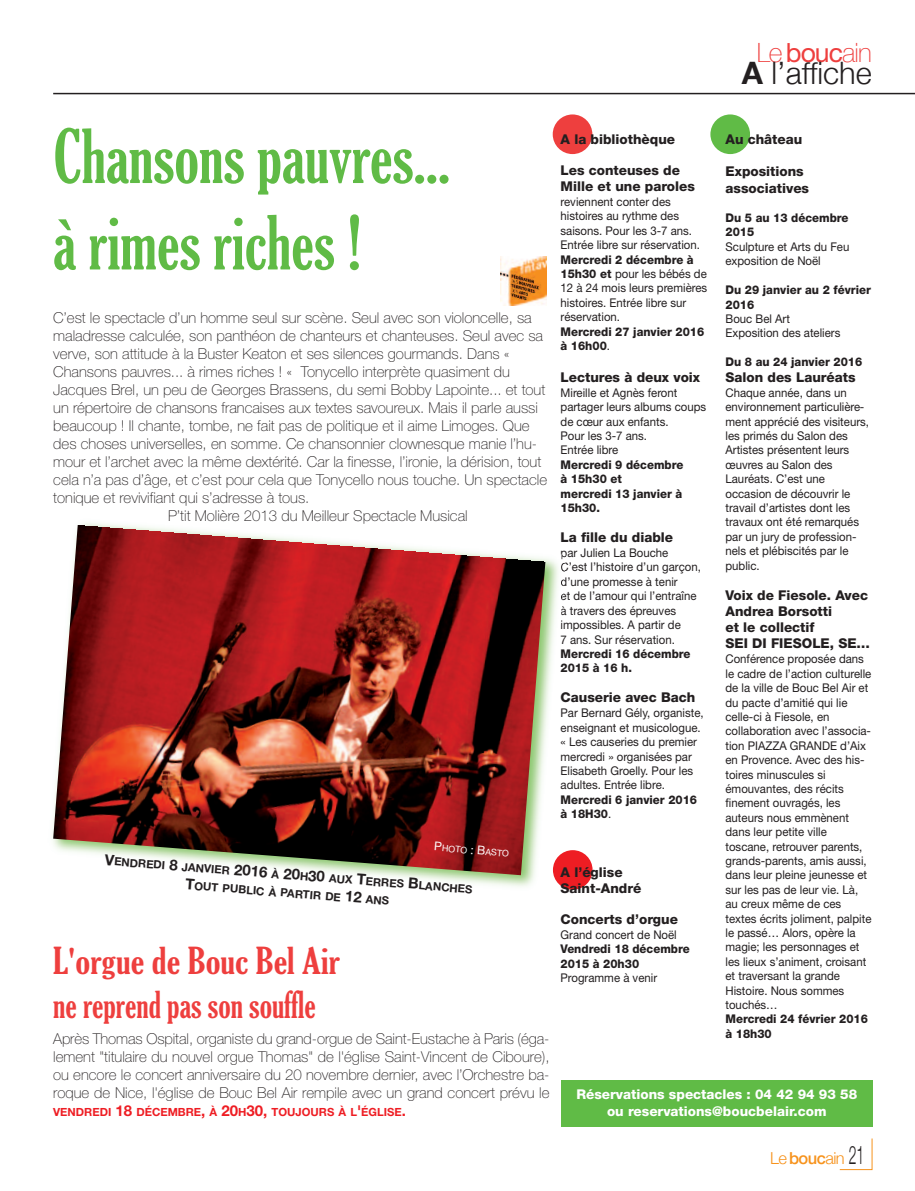
<style>
.page{position:relative;width:915px;height:1191px;background:#fff}
.page>*{position:absolute;margin:0;border:0;box-sizing:border-box;transform-origin:0 0}
.t1{font:extra-condensed 72px/86.4px "Gloucester";color:#60bb46}
.t2{font:extra-condensed 36px/43.2px "Gloucester";color:#ee3f3e;scale:1.2 1}
.t3{font:300 30.9px "Helvetica Neue";color:#231f20}
.t4{font:100 26.55px "Helvetica Neue";color:#ee3f3e}
.t5{font:300 16.5px "Helvetica Neue";color:#f7931d}
.t6{font:100 15px/18px "Helvetica Neue";color:#231f20;text-align:justify}
.t7{font:700 15px "Helvetica Neue";color:#231f20}
.t8{font:800 13.5px/16.2px "Helvetica Neue";color:#231f20}
.t9{font:800 13.5px/16.2px "Helvetica Neue";color:#fff;text-align:center}
.t10{font:12px/14.4px "Helvetica Neue";color:#231f20;scale:.95 1}
.t11{font:800 12px/14.4px "Helvetica Neue";color:#231f20;scale:.95 1}
.t12{font:700 11.25px "Helvetica Neue";color:#231f20}
.t13{font:700 11.25px "Helvetica Neue";color:#ee1d23}
.t14{font:9px "Helvetica Neue";color:#fff}
.s1{font-weight:400}
.s2{font-weight:700}
.s3{font-size:12px}
.s4{font-size:15px}
.s5{font-weight:800}
.s6{font-weight:500}
.s7{font-size:25.5px;color:#231f20}
</style>
<div class="page">
<hr style="left:53px;top:93px;width:861px;height:1px;background:#231f20">
<svg style="left:839px;top:1138px;width:33px;height:32px"></svg>
<div style="left:552px;top:114px;width:40px;height:40px;background:#ee3f3e;border-radius:50%"></div>
<div style="left:710px;top:114px;width:39px;height:40px;background:#60bb46;border-radius:50%"></div>
<div style="left:552px;top:850px;width:40px;height:39px;background:#ee1d23;border-radius:50%"></div>
<div style="left:561px;top:1080px;width:311px;height:47px;background:#60bb46"></div>
<img style="left:82px;top:523px;width:484px;height:366px">
<svg style="left:561px;top:554px;width:5px;height:17px"></svg>
<svg style="left:560px;top:578px;width:4px;height:37px"></svg>
<img style="left:53px;top:525px;width:492px;height:350px">
<img style="left:500px;top:256px;width:46px;height:49px">
<svg style="left:185px;top:878px;width:10px;height:11px"></svg>
<h3 class="t4" style="left:756px;top:36px;width:116px">Le <span class="s1">bouc</span>ain</h3>
<h3 class="t3" style="left:741px;top:54px;width:131px"><span class="s2">A</span> l’affiche</h3>
<h1 class="t1" style="left:53px;top:115px;width:398px">Chansons pauvres... à rimes riches !</h1>
<p class="t6" style="left:53px;top:310px;width:480px">C’est le spectacle d’un homme seul sur scène. Seul avec son violoncelle, sa</p>
<p class="t6" style="left:53px;top:328px;width:491px">maladresse calculée, son panthéon de chanteurs et chanteuses. Seul avec sa</p>
<p class="t6" style="left:53px;top:346px;width:458px">verve, son attitude à la Buster Keaton et ses silences gourmands. Dans «</p>
<p class="t6" style="left:53px;top:364px;width:458px">Chansons pauvres... à rimes riches ! « Tonycello interprète quasiment du</p>
<p class="t6" style="left:53px;top:382px;width:493px">Jacques Brel, un peu de Georges Brassens, du semi Bobby Lapointe... et tout</p>
<p class="t6" style="left:53px;top:400px;width:486px">un répertoire de chansons francaises aux textes savoureux. Mais il parle aussi</p>
<p class="t6" style="left:53px;top:418px;width:477px">beaucoup ! Il chante, tombe, ne fait pas de politique et il aime Limoges. Que</p>
<p class="t6" style="left:53px;top:436px;width:485px">des choses universelles, en somme. Ce chansonnier clownesque manie l’hu-</p>
<p class="t6" style="left:53px;top:454px;width:489px">mour et l’archet avec la même dextérité. Car la finesse, l’ironie, la dérision, tout</p>
<p class="t6" style="left:53px;top:472px;width:495px">cela n’a pas d’âge, et c’est pour cela que Tonycello nous touche. Un spectacle</p>
<p class="t6" style="left:53px;top:490px;width:258px">tonique et revivifiant qui s’adresse à tous.</p>
<p class="t6" style="left:168px;top:508px;width:301px">P’tit Molière 2013 du Meilleur Spectacle Musical</p>
<p class="t14" style="left:434px;top:842px;width:77px;rotate:5deg"><span class="s3">P</span>hoto <span class="s3">: B</span>aSto</p>
<p class="t12" style="left:105px;top:857px;width:127px;rotate:4deg"><span class="s4">V</span>ENDREDI <span class="s4">8</span> JANVIER</p>
<p class="t12" style="left:195px;top:882px;width:197px;rotate:4deg">OUT PUBLIC À PARTIR DE <span class="s4">12</span> ANS</p>
<p class="t7" style="left:234px;top:864px;width:35px;rotate:4deg">2016</p>
<p class="t12" style="left:271px;top:870px;width:203px;rotate:4deg">À <span class="s4">20</span>H<span class="s4">30</span> AUX <span class="s4">T</span>ERRES <span class="s4">B</span>LANCHES</p>
<h2 class="t2" style="left:53px;top:940px;width:240px">L'orgue de Bouc Bel Air ne reprend pas son souffle</h2>
<p class="t6" style="left:53px;top:1030px;width:497px">Après Thomas Ospital, organiste du grand-orgue de Saint-Eustache à Paris (éga&shy;lement "titulaire du nouvel orgue Thomas" de l'église Saint-Vincent de Ciboure), ou encore le concert anniversaire du 20 novembre dernier, avec l’Orchestre ba&shy;roque de Nice, l'église de Bouc Bel Air rempile avec un grand concert prévu le</p>
<p class="t13" style="left:53px;top:1107px;width:354px">VENDREDI <span class="s4">18</span> DÉCEMBRE<span class="s4">,</span> À <span class="s4">20</span>H<span class="s4">30,</span> TOUJOURS À L<span class="s4">'</span>ÉGLISE<span class="s4">.</span></p>
<p class="t8" style="left:560px;top:132px;width:116px">A la bibliothèque</p>
<p class="t8" style="left:560px;top:163px;width:136px">Les conteuses de<br>Mille et une paroles</p>
<p class="t10" style="left:560px;top:196px;width:148px">reviennent conter des histoires au rythme des saisons. Pour les 3-7 ans.<br>Entrée libre sur réservation.</p>
<p class="t10" style="left:560px;top:253px;width:156px"><span class="s5">Mercredi 2 décembre à<br>15h30 et</span> pour les bébés de<br>12 à 24 mois leurs premières histoires. Entrée libre sur réservation.</p>
<p class="t11" style="left:560px;top:325px;width:153px">Mercredi 27 janvier 2016 à 16h00<span class="s1">.</span></p>
<p class="t8" style="left:560px;top:370px;width:141px">Lectures à deux voix</p>
<p class="t10" style="left:560px;top:386px;width:155px">Mireille et Agnès feront partager leurs albums coups de cœur aux enfants.<br>Pour les 3-7 ans.<br>Entrée libre</p>
<p class="t11" style="left:560px;top:458px;width:131px">Mercredi 9 décembre à 15h30 et<br>mercredi 13 janvier à<br>15h30.</p>
<p class="t8" style="left:560px;top:530px;width:114px">La fille du diable</p>
<p class="t10" style="left:560px;top:547px;width:149px">par Julien La Bouche<br>C’est l’histoire d’un garçon, d’une promesse à tenir<br>et de l’amour qui l’entraîne à travers des épreuves impossibles. A partir de<br>7 ans. Sur réservation.</p>
<p class="t11" style="left:560px;top:647px;width:138px">Mercredi 16 décembre<br>2015 à 16 h.</p>
<p class="t8" style="left:560px;top:690px;width:136px">Causerie avec Bach</p>
<p class="t10" style="left:560px;top:707px;width:152px">Par Bernard Gély, organiste, enseignant et musicologue. « Les causeries du premier mercredi » organisées par<br>Elisabeth Groelly. Pour les adultes. Entrée libre.</p>
<p class="t11" style="left:560px;top:793px;width:145px">Mercredi 6 janvier 2016 à 18H30<span class="s1">.</span></p>
<p class="t8" style="left:560px;top:865px;width:82px">A l’église<br>Saint-André</p>
<p class="t8" style="left:560px;top:912px;width:119px">Concerts d’orgue</p>
<p class="t10" style="left:560px;top:928px;width:124px">Grand concert de Noël</p>
<p class="t11" style="left:560px;top:942px;width:137px">Vendredi 18 décembre<br>2015 à 20h30</p>
<p class="t10" style="left:560px;top:971px;width:103px">Programme à venir</p>
<p class="t8" style="left:725px;top:132px;width:78px">Au château</p>
<p class="t8" style="left:725px;top:165px;width:85px">Expositions associatives</p>
<p class="t11" style="left:725px;top:212px;width:131px">Du 5 au 13 décembre<br>2015</p>
<p class="t10" style="left:725px;top:241px;width:132px">Sculpture et Arts du Feu exposition de Noël</p>
<p class="t11" style="left:725px;top:284px;width:154px">Du 29 janvier au 2 février<br>2016</p>
<p class="t10" style="left:725px;top:313px;width:122px">Bouc Bel Art<br>Exposition des ateliers</p>
<p class="t11" style="left:725px;top:356px;width:145px">Du 8 au 24 janvier 2016</p>
<p class="t8" style="left:725px;top:370px;width:132px">Salon des Lauréats</p>
<p class="t10" style="left:725px;top:386px;width:152px">Chaque année, dans un environnement particulière&shy;ment apprécié des visiteurs, les primés du Salon des<br>Artistes présentent leurs œuvres au Salon des<br>Lauréats. C’est une occasion de découvrir le travail d’artistes dont les travaux ont été remarqués par un jury de profession&shy;nels et plébiscités par le public.</p>
<p class="t8" style="left:725px;top:588px;width:146px">Voix de Fiesole. Avec<br>Andrea Borsotti<br>et le collectif<br>SEI DI FIESOLE, SE…</p>
<p class="t10" style="left:725px;top:653px;width:155px">Conférence proposée dans le cadre de l’action culturelle de la ville de Bouc Bel Air et du pacte d’amitié qui lie celle-ci à Fiesole, en collaboration avec l’associa&shy;tion PIAZZA GRANDE d’Aix en Provence. Avec des his&shy;toires minuscules si émouvantes, des récits finement ouvragés, les auteurs nous emmènent dans leur petite ville toscane, retrouver parents, grands-parents, amis aussi, dans leur pleine jeunesse et sur les pas de leur vie. Là, au creux même de ces textes écrits joliment, palpite le passé… Alors, opère la magie; les personnages et les lieux s’animent, croisant et traversant la grande<br>Histoire. Nous sommes touchés…</p>
<p class="t11" style="left:725px;top:1013px;width:151px">Mercredi 24 février 2016 à 18h30</p>
<p class="t9" style="left:576px;top:1087px;width:282px">Réservations spectacles : 04 42 94 93 58 ou reservations@boucbelair.com</p>
<h3 class="t5" style="left:770px;top:1147px;width:96px">Le <span class="s6">bouc</span>ain <span class="s7">21</span></h3>
</div>
